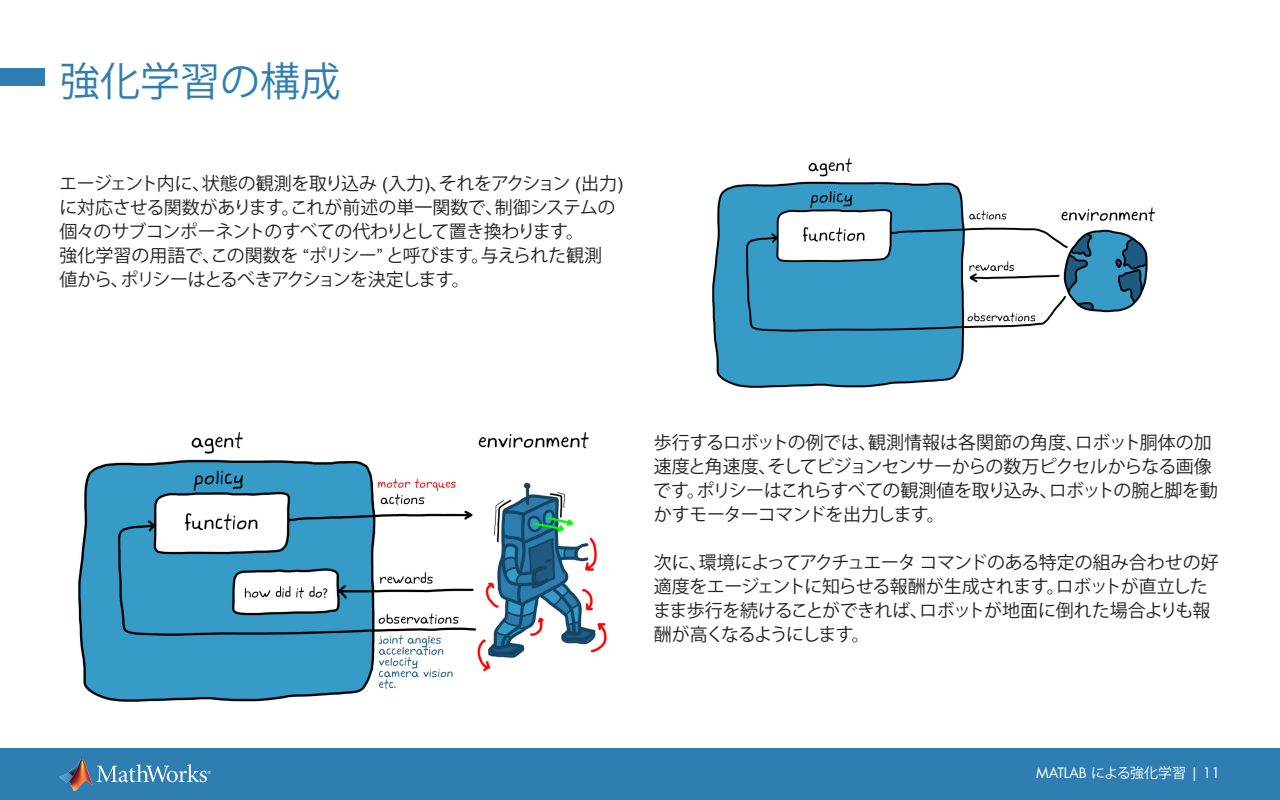
<style>
.page{position:relative;width:1280px;height:800px;background:#fff}
.page>*{position:absolute;margin:0;border:0;box-sizing:border-box;transform-origin:0 0}
.Section_Header{font:40px "Koz Go Pro";color:#2f7eb2}
.body_copy_-_large{font:18px/24px "Koz Go Pro";letter-spacing:-.04em;color:#231f20}
.t1{font:14px "Futura Std";color:#fff}
.s1{font-family:"Arial"}
.s2{font-family:"Koz Go Pro"}
</style>
<div class="page">
<div style="left:0;top:748px;width:1280px;height:52px;background:#2f7eb2"></div>
<svg style="left:97px;top:764px;width:114px;height:18px"></svg>
<img style="left:59px;top:760px;width:33px;height:30px">
<div style="left:0;top:68px;width:45px;height:18px;background:#2f7eb2"></div>
<img style="left:712px;top:158px;width:442px;height:230px">
<img style="left:79px;top:432px;width:527px;height:270px">
<p class="Section_Header" style="left:60px;top:55px;width:281px">強化学習の構成</p>
<p class="body_copy_-_large" style="left:59px;top:172px;width:565px">エージェント内に、状態の観測を取り込み <span class="s1">(</span>入力<span class="s1">)</span>、それをアクション <span class="s1">(</span>出力<span class="s1">)</span>に対応させる関数があります。これが前述の単一関数で、制御システムの個々のサブコンポーネントのすべての代わりとして置き換わります。<br>強化学習の用語で、この関数を <span class="s1">“</span>ポリシー<span class="s1">”</span> と呼びます。与えられた観測値から、ポリシーはとるべきアクションを決定します。</p>
<p class="body_copy_-_large" style="left:653px;top:431px;width:566px">歩行するロボットの例では、観測情報は各関節の角度、ロボット胴体の加速度と角速度、そしてビジョンセンサーからの数万ピクセルからなる画像です。ポリシーはこれらすべての観測値を取り込み、ロボットの腕と脚を動かすモーターコマンドを出力します。</p>
<p class="body_copy_-_large" style="left:653px;top:551px;width:567px">次に、環境によってアクチュエータコマンドのある特定の組み合わせの好適度をエージェントに知らせる報酬が生成されます。ロボットが直立したまま歩行を続けることができれば、ロボットが地面に倒れた場合よりも報酬が高くなるようにします。</p>
<p class="t1" style="left:1036px;top:763px;width:185px">MATLAB <span class="s2">による強化学習</span> | 11</p>
</div>
